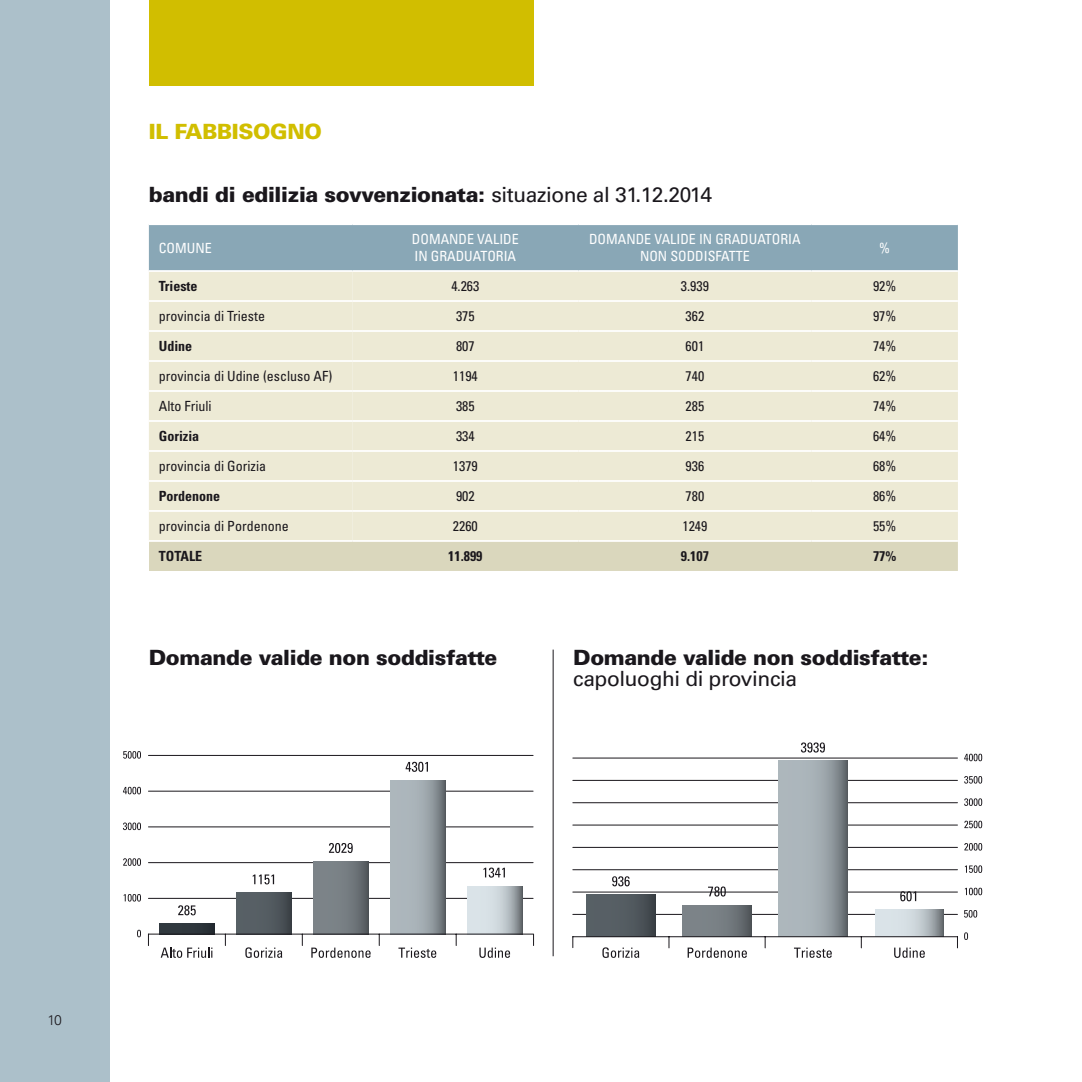
<style>
.page{position:relative;width:1082px;height:1082px;background:#fff}
.page>*{position:absolute;margin:0;border:0;box-sizing:border-box;transform-origin:0 0}
.t1{font:900 21px "Univers LT Std";letter-spacing:-.02em;color:#1a171c}
.t2{font:21px "Univers LT Std";letter-spacing:-.02em;color:#1a171c}
.t3{font:900 21px "Univers LT Std";letter-spacing:-.02em;color:#d1be00}
.t4{font:condensed 14px "Univers LT Std";color:#1a171c}
.t5{font:condensed 14px/16.8px "Univers LT Std";color:#fff}
.t6{font:700 condensed 14px "Univers LT Std";color:#1a171c}
.t7{font:300 14px "Univers LT Std";color:#1a171c}
.s1{font-weight:400}
</style>
<div class="page">
<div style="left:0;top:0;width:109px;height:1081px;background:#acc0ca"></div>
<div style="left:149px;top:225px;width:808px;height:45px;background:#89a7b6"></div>
<div style="left:149px;top:272px;width:203px;height:268px;background:#edead5"></div>
<div style="left:352px;top:272px;width:605px;height:268px;background:#edead5"></div>
<div style="left:149px;top:541px;width:203px;height:30px;background:#dad7bd"></div>
<div style="left:352px;top:542px;width:605px;height:29px;background:#dad7bd"></div>
<hr style="left:352px;top:300px;width:226px;height:2px;background:#fff">
<hr style="left:352px;top:330px;width:226px;height:2px;background:#fff">
<hr style="left:352px;top:360px;width:226px;height:2px;background:#fff">
<hr style="left:352px;top:390px;width:226px;height:2px;background:#fff">
<hr style="left:352px;top:420px;width:226px;height:2px;background:#fff">
<hr style="left:352px;top:450px;width:226px;height:2px;background:#fff">
<hr style="left:352px;top:480px;width:226px;height:2px;background:#fff">
<hr style="left:352px;top:510px;width:226px;height:2px;background:#fff">
<hr style="left:578px;top:300px;width:233px;height:2px;background:#fff">
<hr style="left:811px;top:300px;width:146px;height:2px;background:#fff">
<hr style="left:578px;top:330px;width:233px;height:2px;background:#fff">
<hr style="left:811px;top:330px;width:146px;height:2px;background:#fff">
<hr style="left:578px;top:360px;width:233px;height:2px;background:#fff">
<hr style="left:811px;top:360px;width:146px;height:2px;background:#fff">
<hr style="left:578px;top:390px;width:233px;height:2px;background:#fff">
<hr style="left:811px;top:390px;width:146px;height:2px;background:#fff">
<hr style="left:578px;top:420px;width:233px;height:2px;background:#fff">
<hr style="left:811px;top:420px;width:146px;height:2px;background:#fff">
<hr style="left:578px;top:450px;width:233px;height:2px;background:#fff">
<hr style="left:811px;top:450px;width:146px;height:2px;background:#fff">
<hr style="left:578px;top:480px;width:233px;height:2px;background:#fff">
<hr style="left:811px;top:480px;width:146px;height:2px;background:#fff">
<hr style="left:578px;top:510px;width:233px;height:2px;background:#fff">
<hr style="left:811px;top:510px;width:146px;height:2px;background:#fff">
<hr style="left:149px;top:300px;width:203px;height:2px;background:#fff">
<hr style="left:149px;top:330px;width:203px;height:2px;background:#fff">
<hr style="left:149px;top:360px;width:203px;height:2px;background:#fff">
<hr style="left:149px;top:390px;width:203px;height:2px;background:#fff">
<hr style="left:149px;top:420px;width:203px;height:2px;background:#fff">
<hr style="left:149px;top:450px;width:203px;height:2px;background:#fff">
<hr style="left:149px;top:480px;width:203px;height:2px;background:#fff">
<hr style="left:149px;top:510px;width:203px;height:2px;background:#fff">
<hr style="left:149px;top:540px;width:203px;height:2px;background:#fff">
<div style="left:149px;top:0;width:384px;height:86px;background:#d1be00"></div>
<svg style="left:137px;top:929px;width:4px;height:8px"></svg>
<svg style="left:124px;top:894px;width:17px;height:7px"></svg>
<svg style="left:123px;top:858px;width:18px;height:7px"></svg>
<svg style="left:123px;top:822px;width:18px;height:8px"></svg>
<svg style="left:123px;top:786px;width:18px;height:8px"></svg>
<svg style="left:123px;top:751px;width:18px;height:7px"></svg>
<hr style="left:148px;top:898px;width:385px;height:1px;background:#1a171c">
<hr style="left:148px;top:862px;width:385px;height:1px;background:#1a171c">
<hr style="left:148px;top:826px;width:385px;height:1px;background:#1a171c">
<hr style="left:148px;top:790px;width:385px;height:1px;background:#1a171c">
<hr style="left:148px;top:755px;width:385px;height:1px;background:#1a171c">
<div style="left:159px;top:923px;width:55px;height:11px;background:#30383e"></div>
<div style="left:236px;top:893px;width:55px;height:41px;background:linear-gradient(to right,#5d666c,#464d52)"></div>
<svg style="left:313px;top:861px;width:55px;height:72px;background:#72797e"></svg>
<svg style="left:390px;top:780px;width:55px;height:153px;background:#9ca5ab"></svg>
<svg style="left:467px;top:886px;width:55px;height:47px;background:#c2cacf"></svg>
<svg style="left:479px;top:947px;width:31px;height:10px"></svg>
<svg style="left:161px;top:947px;width:51px;height:10px"></svg>
<svg style="left:245px;top:947px;width:37px;height:10px"></svg>
<svg style="left:311px;top:947px;width:59px;height:10px"></svg>
<svg style="left:398px;top:947px;width:38px;height:10px"></svg>
<svg style="left:178px;top:905px;width:18px;height:10px"></svg>
<svg style="left:253px;top:874px;width:21px;height:10px"></svg>
<svg style="left:329px;top:843px;width:24px;height:10px"></svg>
<svg style="left:405px;top:761px;width:23px;height:10px"></svg>
<svg style="left:483px;top:867px;width:22px;height:10px"></svg>
<hr style="left:148px;top:933px;width:385px;height:1px;background:#1a171c">
<svg style="left:964px;top:932px;width:4px;height:7px"></svg>
<svg style="left:964px;top:910px;width:13px;height:7px"></svg>
<svg style="left:964px;top:887px;width:18px;height:8px"></svg>
<svg style="left:964px;top:865px;width:18px;height:7px"></svg>
<svg style="left:964px;top:843px;width:18px;height:7px"></svg>
<svg style="left:964px;top:820px;width:18px;height:8px"></svg>
<svg style="left:964px;top:798px;width:18px;height:8px"></svg>
<svg style="left:964px;top:776px;width:18px;height:7px"></svg>
<svg style="left:964px;top:753px;width:18px;height:8px"></svg>
<hr style="left:573px;top:914px;width:384px;height:1px;background:#1a171c">
<hr style="left:573px;top:891px;width:384px;height:1px;background:#1a171c">
<hr style="left:573px;top:869px;width:384px;height:1px;background:#1a171c">
<hr style="left:573px;top:847px;width:384px;height:1px;background:#1a171c">
<hr style="left:573px;top:824px;width:384px;height:1px;background:#1a171c">
<hr style="left:573px;top:802px;width:384px;height:1px;background:#1a171c">
<hr style="left:573px;top:780px;width:384px;height:1px;background:#1a171c">
<hr style="left:573px;top:757px;width:384px;height:1px;background:#1a171c">
<div style="left:586px;top:894px;width:69px;height:42px;background:linear-gradient(to right,#5d666c,#454c52)"></div>
<svg style="left:682px;top:905px;width:69px;height:31px;background:#72797e"></svg>
<svg style="left:779px;top:760px;width:68px;height:176px;background:#9da6ab"></svg>
<svg style="left:875px;top:909px;width:68px;height:27px;background:#c2cbd0"></svg>
<svg style="left:602px;top:947px;width:37px;height:10px"></svg>
<svg style="left:687px;top:947px;width:60px;height:10px"></svg>
<svg style="left:794px;top:947px;width:37px;height:10px"></svg>
<svg style="left:894px;top:947px;width:30px;height:10px"></svg>
<svg style="left:612px;top:876px;width:17px;height:10px"></svg>
<svg style="left:708px;top:886px;width:17px;height:10px"></svg>
<svg style="left:800px;top:742px;width:25px;height:10px"></svg>
<svg style="left:900px;top:891px;width:16px;height:10px"></svg>
<hr style="left:573px;top:936px;width:384px;height:1px;background:#1a171c">
<hr style="left:553px;top:649px;width:1px;height:307px;background:#1a171c">
<h1 class="t3" style="left:149px;top:119px;width:174px">IL FABBISOGNO</h1>
<h1 class="t1" style="left:149px;top:182px;width:564px">bandi di edilizia sovvenzionata: <span class="s1">situazione al 31.12.2014</span></h1>
<p class="t5" style="left:159px;top:239px;width:54px">COMUNE</p>
<p class="t5" style="left:412px;top:231px;width:108px">DOMANDE VALIDE<br>IN GRADUATORIA</p>
<p class="t5" style="left:589px;top:231px;width:213px;text-align:center">DOMANDE VALIDE IN GRADUATORIA<br>NON SODDISFATTE</p>
<p class="t5" style="left:879px;top:239px;width:12px">%</p>
<p class="t6" style="left:159px;top:277px;width:40px">Trieste</p>
<p class="t4" style="left:451px;top:277px;width:29px">4.263</p>
<p class="t4" style="left:681px;top:277px;width:29px">3.939</p>
<p class="t4" style="left:873px;top:277px;width:25px">92%</p>
<p class="t4" style="left:159px;top:307px;width:108px">provincia di Trieste</p>
<p class="t4" style="left:456px;top:307px;width:20px">375</p>
<p class="t4" style="left:685px;top:307px;width:20px">362</p>
<p class="t4" style="left:873px;top:307px;width:25px">97%</p>
<p class="t6" style="left:159px;top:337px;width:35px">Udine</p>
<p class="t4" style="left:456px;top:337px;width:20px">807</p>
<p class="t4" style="left:685px;top:337px;width:20px">601</p>
<p class="t4" style="left:873px;top:337px;width:25px">74%</p>
<p class="t4" style="left:159px;top:367px;width:175px">provincia di Udine (escluso AF)</p>
<p class="t4" style="left:453px;top:367px;width:26px">1194</p>
<p class="t4" style="left:685px;top:367px;width:20px">740</p>
<p class="t4" style="left:873px;top:367px;width:25px">62%</p>
<p class="t4" style="left:159px;top:397px;width:54px">Alto Friuli</p>
<p class="t4" style="left:456px;top:397px;width:20px">385</p>
<p class="t4" style="left:685px;top:397px;width:20px">285</p>
<p class="t4" style="left:873px;top:397px;width:25px">74%</p>
<p class="t6" style="left:159px;top:427px;width:42px">Gorizia</p>
<p class="t4" style="left:456px;top:427px;width:20px">334</p>
<p class="t4" style="left:685px;top:427px;width:20px">215</p>
<p class="t4" style="left:873px;top:427px;width:25px">64%</p>
<p class="t4" style="left:159px;top:457px;width:109px">provincia di Gorizia</p>
<p class="t4" style="left:453px;top:457px;width:26px">1379</p>
<p class="t4" style="left:685px;top:457px;width:20px">936</p>
<p class="t4" style="left:873px;top:457px;width:25px">68%</p>
<p class="t6" style="left:159px;top:487px;width:63px">Pordenone</p>
<p class="t4" style="left:456px;top:487px;width:20px">902</p>
<p class="t4" style="left:685px;top:487px;width:20px">780</p>
<p class="t4" style="left:873px;top:487px;width:25px">86%</p>
<p class="t4" style="left:159px;top:517px;width:131px">provincia di Pordenone</p>
<p class="t4" style="left:453px;top:517px;width:26px">2260</p>
<p class="t4" style="left:682px;top:517px;width:26px">1249</p>
<p class="t4" style="left:873px;top:517px;width:25px">55%</p>
<p class="t6" style="left:159px;top:547px;width:45px">TOTALE</p>
<p class="t6" style="left:448px;top:547px;width:36px">11.899</p>
<p class="t6" style="left:681px;top:547px;width:29px">9.107</p>
<p class="t6" style="left:873px;top:547px;width:25px">77%</p>
<h1 class="t1" style="left:149px;top:644px;width:350px">Domande valide non soddisfatte</h1>
<h1 class="t1" style="left:573px;top:644px;width:356px">Domande valide non soddisfatte:</h1>
<h1 class="t2" style="left:573px;top:666px;width:225px">capoluoghi di provincia</h1>
<p class="t7" style="left:47px;top:1011px;width:16px">10</p>
</div>
